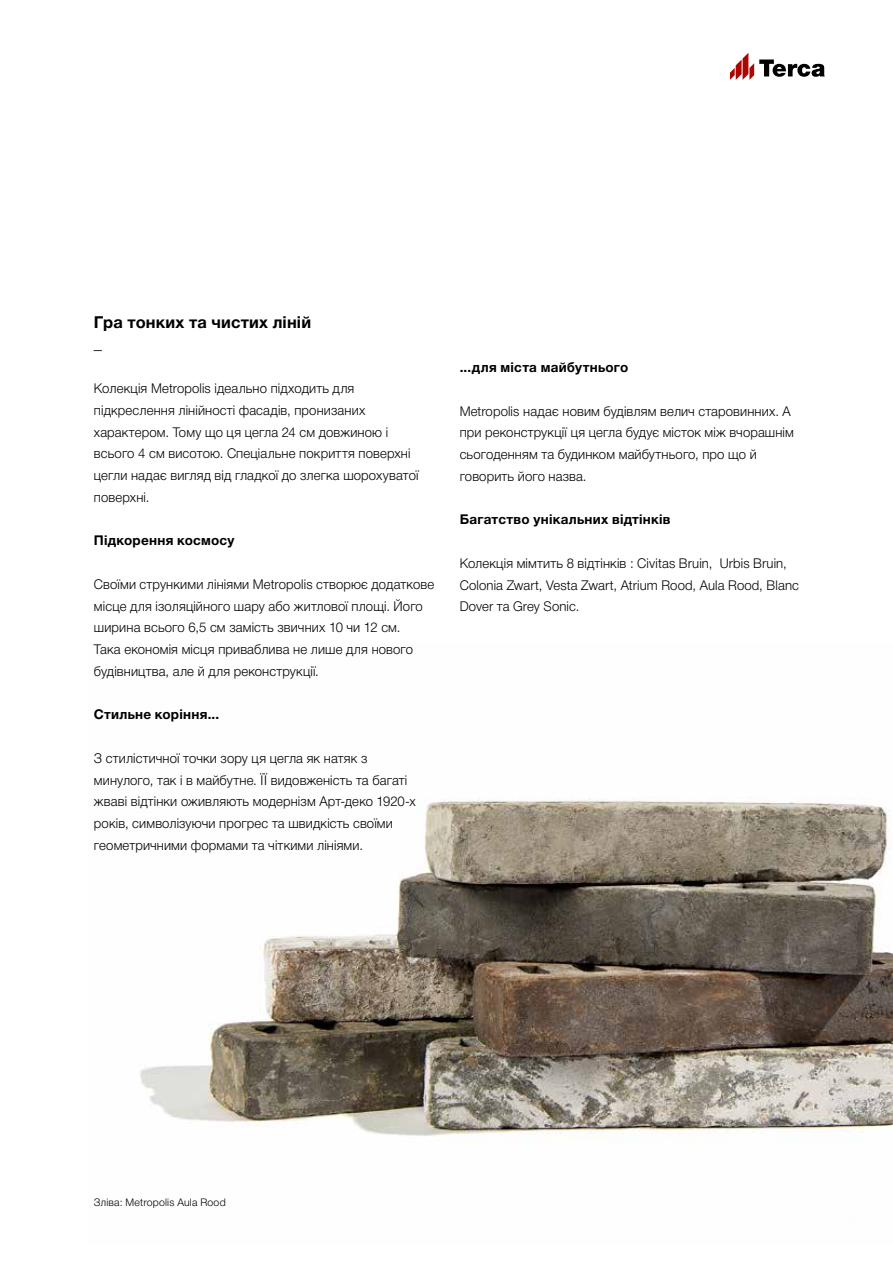
<style>
.page{position:relative;width:893px;height:1263px;background:#fff}
.page>*{position:absolute;margin:0;border:0;box-sizing:border-box;transform-origin:0 0}
.t1{font:700 16.5px "Helvetica Neue Cyr";letter-spacing:.01em;color:#000}
.t2{font:16.5px "Helvetica Neue Cyr";color:#000}
.t3{font:300 13.5px/21.8px "Helvetica Neue Cyr";letter-spacing:.01em;color:#000}
.t4{font:700 13.5px "Helvetica Neue Cyr";letter-spacing:.015em;color:#000}
.t5{font:300 10.5px "Helvetica Neue Cyr";letter-spacing:.02em;color:#000}
</style>
<div class="page">
<svg style="left:730px;top:53px;width:95px;height:27px"></svg>
<img style="left:140px;top:798px;width:753px;height:339px">
<p class="t1" style="left:94px;top:313px;width:219px">Гра тонких та чистих ліній</p>
<p class="t2" style="left:94px;top:335px;width:10px">_</p>
<p class="t3" style="left:94px;top:377px;width:326px">Колекція Metropolis ідеально підходить для підкреслення лінійності фасадів, пронизаних характером. Тому що ця цегла 24 см довжиною і всього 4 см висотою. Спеціальне покриття поверхні цегли надає вигляд від гладкої до злегка шорохуватої поверхні.</p>
<p class="t4" style="left:94px;top:533px;width:142px">Підкорення космосу</p>
<p class="t3" style="left:94px;top:573px;width:342px">Своїми стрункими лініями Metropolis створює додаткове місце для ізоляційного шару або житлової площі. Його ширина всього 6,5 см замість звичних 10 чи 12 см.<br>Така економія місця приваблива не лише для нового будівництва, але й для реконструкції.</p>
<p class="t4" style="left:94px;top:707px;width:127px">Стильне коріння...</p>
<p class="t3" style="left:94px;top:747px;width:323px">З стилістичної точки зору ця цегла як натяк з минулого, так і в майбутне. ЇЇ видовженість та багаті жваві відтінки оживляють модернізм Арт-деко 1920-х років, символізуючи прогрес та швидкість своїми геометричними формами та чіткими лініями.</p>
<p class="t4" style="left:460px;top:360px;width:170px">...для міста майбутнього</p>
<p class="t3" style="left:460px;top:400px;width:336px">Metropolis надає новим будівлям велич старовинних. А при реконструкції ця цегла будує місток між вчорашнім сьогоденням та будинком майбутнього, про що й говорить його назва.</p>
<p class="t4" style="left:460px;top:512px;width:213px">Багатство унікальних відтінків</p>
<p class="t3" style="left:460px;top:552px;width:341px">Колекція мімтить 8 відтінків : Civitas Bruin, Urbis Bruin,<br>Colonia Zwart, Vesta Zwart, Atrium Rood, Aula Rood, Blanc<br>Dover та Grey Sonic.</p>
<p class="t5" style="left:94px;top:1196px;width:133px">Зліва: Metropolis Aula Rood</p>
</div>
